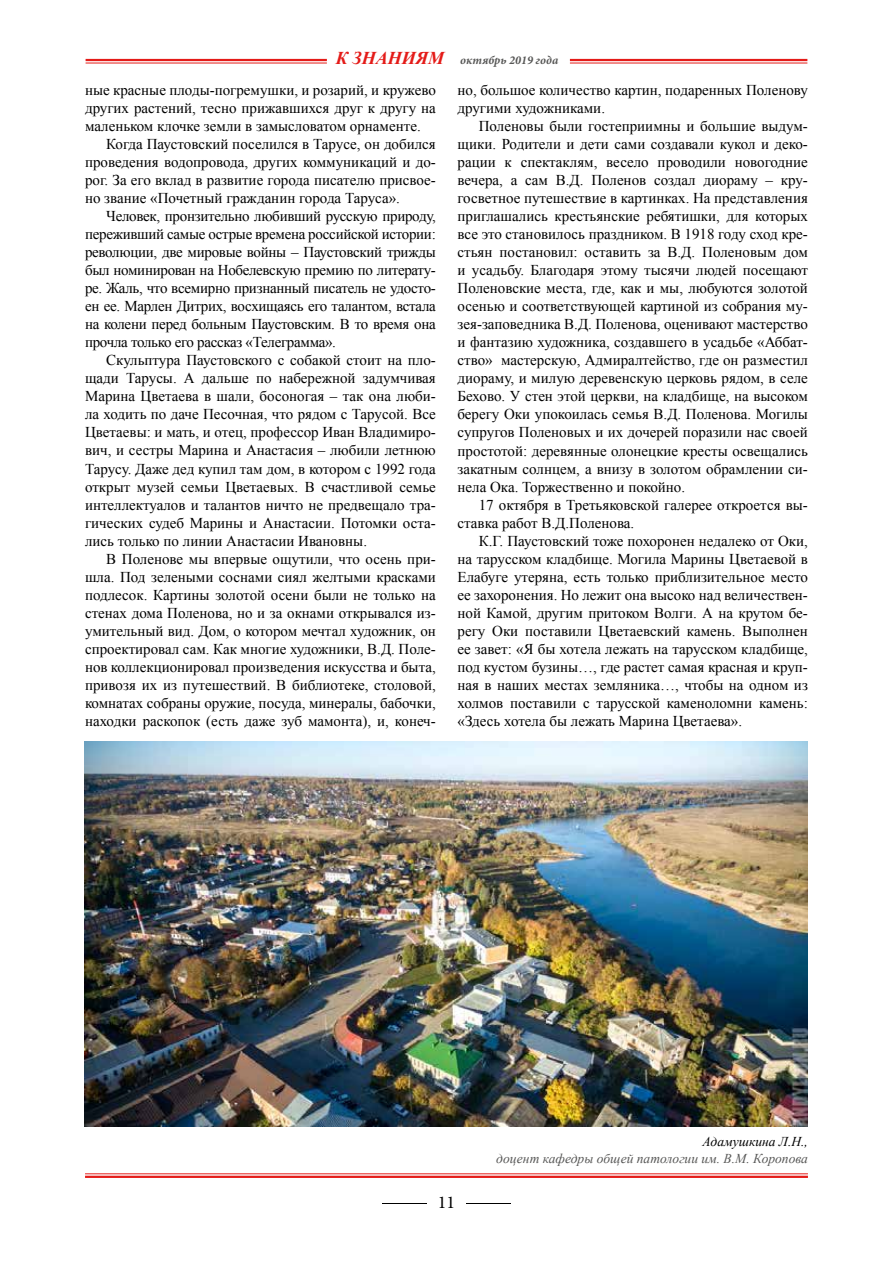
<style>
.page{position:relative;width:893px;height:1263px;background:#fff}
.page>*{position:absolute;margin:0;border:0;box-sizing:border-box;transform-origin:0 0}
.t1{font:18px "Minion Pro";color:#000;scale:3 1}
.t2{font:15px/18px "Times New Roman";color:#000;text-align:justify}
.t3{font:italic 13.5px "Times New Roman";color:#575756}
.t4{font:italic 13.5px "Times New Roman";color:#000}
.t5{font:italic 700 12px "Minion Pro";color:#575756}
.s1{font-family:"Times New Roman";font-size:18px;color:#e41b18}
</style>
<div class="page">
<hr style="left:85px;top:1176px;width:723px;height:2px;background:#e41b18">
<hr style="left:85px;top:1173px;width:723px;height:1px;background:#e41b18">
<hr style="left:86px;top:59px;width:241px;height:2px;background:#e41b18">
<hr style="left:86px;top:63px;width:241px;height:1px;background:#e41b18">
<hr style="left:570px;top:59px;width:237px;height:2px;background:#e41b18">
<hr style="left:570px;top:63px;width:237px;height:1px;background:#e41b18">
<img style="left:85px;top:741px;width:722px;height:386px">
<p class="t5" style="left:336px;top:52px;width:224px"><span class="s1">К ЗНАНИЯМ</span> октябрь 2019 года</p>
<p class="t2" style="left:85px;top:81px;width:352px">ные красные плоды-погремушки, и розарий, и кружево других растений, тесно прижавшихся друг к другу на маленьком клочке земли в замысловатом орнаменте.</p>
<p class="t2" style="left:85px;top:135px;width:352px;text-indent:21px">Когда Паустовский поселился в Тарусе, он добился проведения водопровода, других коммуникаций и до&shy;рог. За его вклад в развитие города писателю присвое&shy;но звание «Почетный гражданин города Таруса».</p>
<p class="t2" style="left:85px;top:207px;width:352px;text-indent:21px">Человек, пронзительно любивший русскую природу, переживший самые острые времена российской истории: революции, две мировые войны – Паустовский трижды был номинирован на Нобелевскую премию по литерату&shy;ре. Жаль, что всемирно признанный писатель не удосто&shy;ен ее. Марлен Дитрих, восхищаясь его талантом, встала на колени перед больным Паустовским. В то время она прочла только его рассказ «Телеграмма».</p>
<p class="t2" style="left:85px;top:351px;width:352px;text-indent:21px">Скульптура Паустовского с собакой стоит на пло&shy;щади Тарусы. А дальше по набережной задумчивая Марина Цветаева в шали, босоногая – так она люби&shy;ла ходить по даче Песочная, что рядом с Тарусой. Все Цветаевы: и мать, и отец, профессор Иван Владимиро&shy;вич, и сестры Марина и Анастасия – любили летнюю Тарусу. Даже дед купил там дом, в котором с 1992 года открыт музей семьи Цветаевых. В счастливой семье интеллектуалов и талантов ничто не предвещало тра&shy;гических судеб Марины и Анастасии. Потомки оста&shy;лись только по линии Анастасии Ивановны.</p>
<p class="t2" style="left:85px;top:549px;width:352px;text-indent:21px">В Поленове мы впервые ощутили, что осень при&shy;шла. Под зелеными соснами сиял желтыми красками подлесок. Картины золотой осени были не только на стенах дома Поленова, но и за окнами открывался из&shy;умительный вид. Дом, о котором мечтал художник, он спроектировал сам. Как многие художники, В.Д. Поле&shy;нов коллекционировал произведения искусства и быта, привозя их из путешествий. В библиотеке, столовой, комнатах собраны оружие, посуда, минералы, бабочки, находки раскопок (есть даже зуб мамонта), и, конеч-</p>
<p class="t2" style="left:458px;top:81px;width:352px">но, большое количество картин, подаренных Поленову другими художниками.</p>
<p class="t2" style="left:458px;top:117px;width:352px;text-indent:21px">Поленовы были гостеприимны и большие выдум&shy;щики. Родители и дети сами создавали кукол и деко&shy;рации к спектаклям, весело проводили новогодние вечера, а сам В.Д. Поленов создал диораму – кру&shy;госветное путешествие в картинках. На представления приглашались крестьянские ребятишки, для которых все это становилось праздником. В 1918 году сход кре&shy;стьян постановил: оставить за В.Д. Поленовым дом и усадьбу. Благодаря этому тысячи людей посещают Поленовские места, где, как и мы, любуются золотой осенью и соответствующей картиной из собрания му&shy;зея-заповедника В.Д. Поленова, оценивают мастерство и фантазию художника, создавшего в усадьбе «Аббат&shy;ство» мастерскую, Адмиралтейство, где он разместил диораму, и милую деревенскую церковь рядом, в селе Бехово. У стен этой церкви, на кладбище, на высоком берегу Оки упокоилась семья В.Д. Поленова. Могилы супругов Поленовых и их дочерей поразили нас своей простотой: деревянные олонецкие кресты освещались закатным солнцем, а внизу в золотом обрамлении си&shy;нела Ока. Торжественно и покойно.</p>
<p class="t2" style="left:458px;top:495px;width:352px;text-indent:21px">17 октября в Третьяковской галерее откроется вы&shy;ставка работ В.Д.Поленова.</p>
<p class="t2" style="left:458px;top:531px;width:352px;text-indent:21px">К.Г. Паустовский тоже похоронен недалеко от Оки, на тарусском кладбище. Могила Марины Цветаевой в Елабуге утеряна, есть только приблизительное место ее захоронения. Но лежит она высоко над величествен&shy;ной Камой, другим притоком Волги. А на крутом бе&shy;регу Оки поставили Цветаевский камень. Выполнен ее завет: «Я бы хотела лежать на тарусском кладбище, под кустом бузины…, где растет самая красная и круп&shy;ная в наших местах земляника…, чтобы на одном из холмов поставили с тарусской каменоломни камень: «Здесь хотела бы лежать Марина Цветаева».</p>
<p class="t4" style="left:702px;top:1132px;width:107px">Адамушкина Л.Н.,</p>
<p class="t3" style="left:496px;top:1149px;width:313px">доцент кафедры общей патологии им. В.М. Коропова</p>
<p class="t1" style="left:380px;top:1190px;width:46px">— 11 —</p>
</div>
